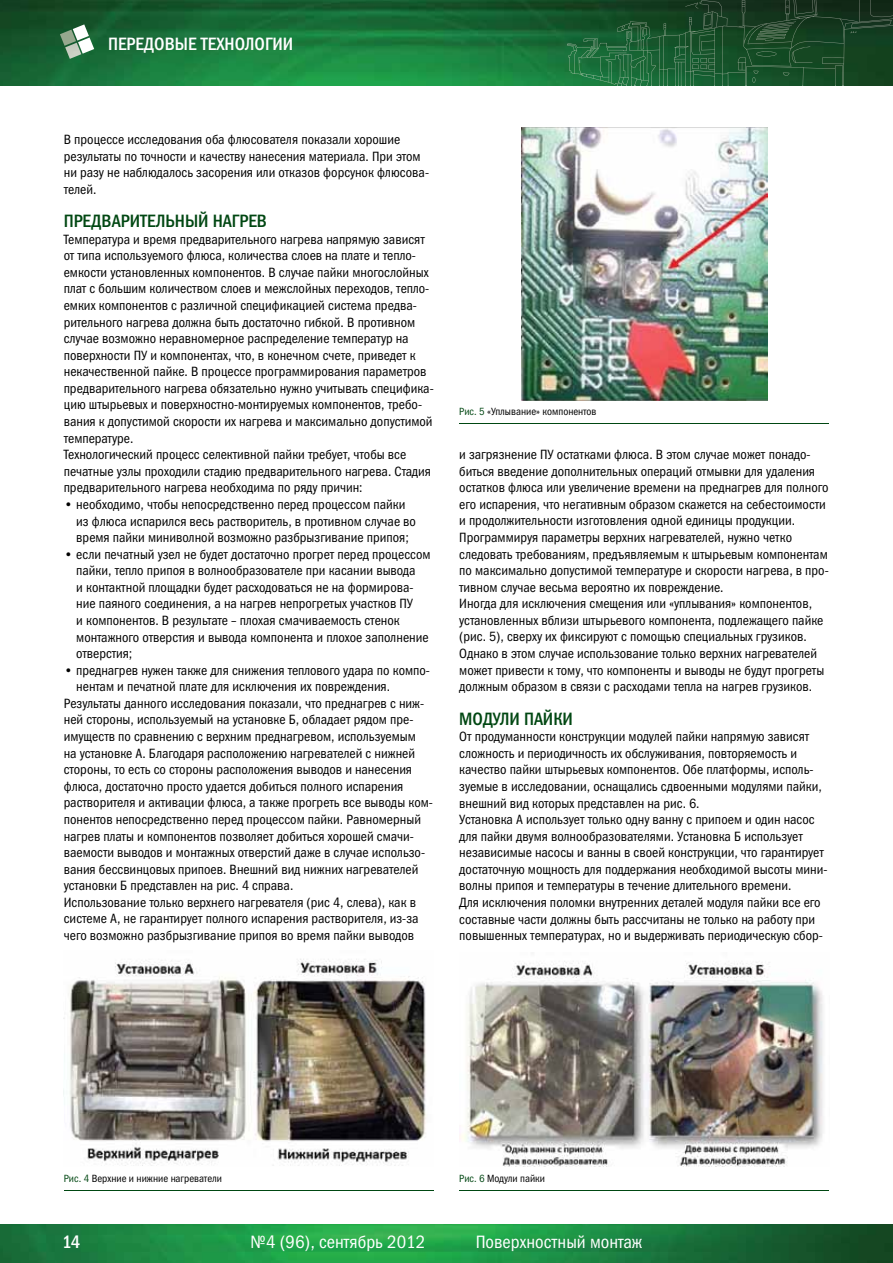
<style>
.page{position:relative;width:893px;height:1263px;background:#fff}
.page>*{position:absolute;margin:0;border:0;box-sizing:border-box;transform-origin:0 0}
.t1{font:18px "Franklin Gothic Book Cond C";color:#fff}
.t2{font:18px "Franklin Gothic Medi Cond C";color:#004712}
.t3{font:18px "Franklin Gothic Medi Cond C";color:#fff}
.t4{font:13.5px/16.6px "Franklin Gothic Book Cond C";color:#000}
.t5{font:10.5px "Franklin Gothic Book Cond C";color:#000}
.s1{color:#004712}
</style>
<div class="page">
<img style="left:0;top:1225px;width:893px;height:38px">
<img style="left:0;top:0;width:893px;height:85px">
<svg style="left:617px;top:85px;width:227px;height:52px"></svg>
<img style="left:617px;top:0;width:276px;height:46px">
<img style="left:65px;top:46px;width:16px;height:13px">
<svg style="left:73px;top:24px;width:21px;height:30px"></svg>
<img style="left:60px;top:30px;width:16px;height:16px">
<hr style="left:64px;top:1190px;width:370px;height:1px;background:#004712">
<hr style="left:459px;top:423px;width:370px;height:1px;background:#004712">
<img style="left:64px;top:959px;width:363px;height:207px">
<img style="left:521px;top:128px;width:246px;height:273px">
<hr style="left:459px;top:1190px;width:370px;height:1px;background:#004712">
<img style="left:459px;top:961px;width:364px;height:205px">
<h1 class="t3" style="left:108px;top:34px;width:187px">ПЕРЕДОВЫЕ ТЕХНОЛОГИИ</h1>
<p class="t4" style="left:64px;top:131px;width:367px">В процессе исследования оба флюсователя показали хорошие результаты по точности и качеству нанесения материала. При этом ни разу не наблюдалось засорения или отказов форсунок флюсова&shy;телей.</p>
<h1 class="t2" style="left:64px;top:211px;width:205px">ПРЕДВАРИТЕЛЬНЫЙ НАГРЕВ</h1>
<p class="t4" style="left:64px;top:231px;width:371px">Температура и время предварительного нагрева напрямую зависят от типа используемого флюса, количества слоев на плате и тепло&shy;емкости установленных компонентов. В случае пайки многослойных плат с большим количеством слоев и межслойных переходов, тепло&shy;емких компонентов с различной спецификацией система предва&shy;рительного нагрева должна быть достаточно гибкой. В противном случае возможно неравномерное распределение температур на поверхности ПУ и компонентах, что, в конечном счете, приведет к некачественной пайке. В процессе программирования параметров предварительного нагрева обязательно нужно учитывать специфика&shy;цию штырьевых и поверхностно-монтируемых компонентов, требо&shy;вания к допустимой скорости их нагрева и максимально допустимой температуре.<br>Технологический процесс селективной пайки требует, чтобы все печатные узлы проходили стадию предварительного нагрева. Стадия предварительного нагрева необходима по ряду причин:</p>
<p class="t4" style="left:76px;top:496px;width:341px;text-indent:-13px">• необходимо, чтобы непосредственно перед процессом пайки из флюса испарился весь растворитель, в противном случае во время пайки миниволной возможно разбрызгивание припоя;</p>
<p class="t4" style="left:76px;top:546px;width:356px;text-indent:-13px">• если печатный узел не будет достаточно прогрет перед процессом пайки, тепло припоя в волнообразователе при касании вывода<br>и контактной площадки будет расходоваться не на формирова&shy;ние паяного соединения, а на нагрев непрогретых участков ПУ<br>и компонентов. В результате – плохая смачиваемость стенок монтажного отверстия и вывода компонента и плохое заполнение отверстия;</p>
<p class="t4" style="left:64px;top:662px;width:368px">• преднагрев нужен также для снижения теплового удара по компо-</p>
<p class="t4" style="left:76px;top:678px;width:315px">нентам и печатной плате для исключения их повреждения.</p>
<p class="t4" style="left:64px;top:695px;width:362px">Результаты данного исследования показали, что преднагрев с ниж-</p>
<p class="t4" style="left:64px;top:711px;width:351px">ней стороны, используемый на установке Б, обладает рядом пре-</p>
<p class="t4" style="left:64px;top:728px;width:354px">имуществ по сравнению с верхним преднагревом, используемым</p>
<p class="t4" style="left:64px;top:745px;width:353px">на установке А. Благодаря расположению нагревателей с нижней</p>
<p class="t4" style="left:64px;top:761px;width:350px">стороны, то есть со стороны расположения выводов и нанесения</p>
<p class="t4" style="left:64px;top:778px;width:341px">флюса, достаточно просто удается добиться полного испарения</p>
<p class="t4" style="left:64px;top:794px;width:371px">растворителя и активации флюса, а также прогреть все выводы ком-</p>
<p class="t4" style="left:64px;top:811px;width:359px">понентов непосредственно перед процессом пайки. Равномерный</p>
<p class="t4" style="left:64px;top:827px;width:352px">нагрев платы и компонентов позволяет добиться хорошей смачи-</p>
<p class="t4" style="left:64px;top:844px;width:363px">ваемости выводов и монтажных отверстий даже в случае использо-</p>
<p class="t4" style="left:64px;top:861px;width:356px">вания бессвинцовых припоев. Внешний вид нижних нагревателей</p>
<p class="t4" style="left:64px;top:877px;width:231px">установки Б представлен на рис. 4 справа.</p>
<p class="t4" style="left:64px;top:894px;width:354px">Использование только верхнего нагревателя (рис 4, слева), как в</p>
<p class="t4" style="left:64px;top:910px;width:356px">системе А, не гарантирует полного испарения растворителя, из-за</p>
<p class="t4" style="left:64px;top:927px;width:352px">чего возможно разбрызгивание припоя во время пайки выводов</p>
<p class="t5" style="left:459px;top:405px;width:139px"><span class="s1">Рис. 5</span> «Уплывание» компонентов</p>
<p class="t4" style="left:459px;top:446px;width:371px">и загрязнение ПУ остатками флюса. В этом случае может понадо&shy;биться введение дополнительных операций отмывки для удаления остатков флюса или увеличение времени на преднагрев для полного его испарения, что негативным образом скажется на себестоимости и продолжительности изготовления одной единицы продукции.<br>Программируя параметры верхних нагревателей, нужно четко следовать требованиям, предъявляемым к штырьевым компонентам по максимально допустимой температуре и скорости нагрева, в про&shy;тивном случае весьма вероятно их повреждение.<br>Иногда для исключения смещения или «уплывания» компонентов, установленных вблизи штырьевого компонента, подлежащего пайке (рис. 5), сверху их фиксируют с помощью специальных грузиков.<br>Однако в этом случае использование только верхних нагревателей может привести к тому, что компоненты и выводы не будут прогреты должным образом в связи с расходами тепла на нагрев грузиков.</p>
<h1 class="t2" style="left:459px;top:708px;width:115px">МОДУЛИ ПАЙКИ</h1>
<p class="t4" style="left:459px;top:728px;width:370px">От продуманности конструкции модулей пайки напрямую зависят сложность и периодичность их обслуживания, повторяемость и качество пайки штырьевых компонентов. Обе платформы, исполь&shy;зуемые в исследовании, оснащались сдвоенными модулями пайки, внешний вид которых представлен на рис. 6.<br>Установка А использует только одну ванну с припоем и один насос для пайки двумя волнообразователями. Установка Б использует независимые насосы и ванны в своей конструкции, что гарантирует достаточную мощность для поддержания необходимой высоты мини&shy;волны припоя и температуры в течение длительного времени.<br>Для исключения поломки внутренних деталей модуля пайки все его составные части должны быть рассчитаны не только на работу при повышенных температурах, но и выдерживать периодическую сбор-</p>
<p class="t5" style="left:64px;top:1172px;width:160px"><span class="s1">Рис. 4</span> Верхние и нижние нагреватели</p>
<p class="t5" style="left:459px;top:1172px;width:87px"><span class="s1">Рис. 6</span> Модули пайки</p>
<h1 class="t3" style="left:62px;top:1232px;width:20px">14</h1>
<h1 class="t1" style="left:251px;top:1232px;width:176px">№4 (96), сентябрь 2012</h1>
<h1 class="t1" style="left:476px;top:1232px;width:168px">Поверхностный монтаж</h1>
</div>
